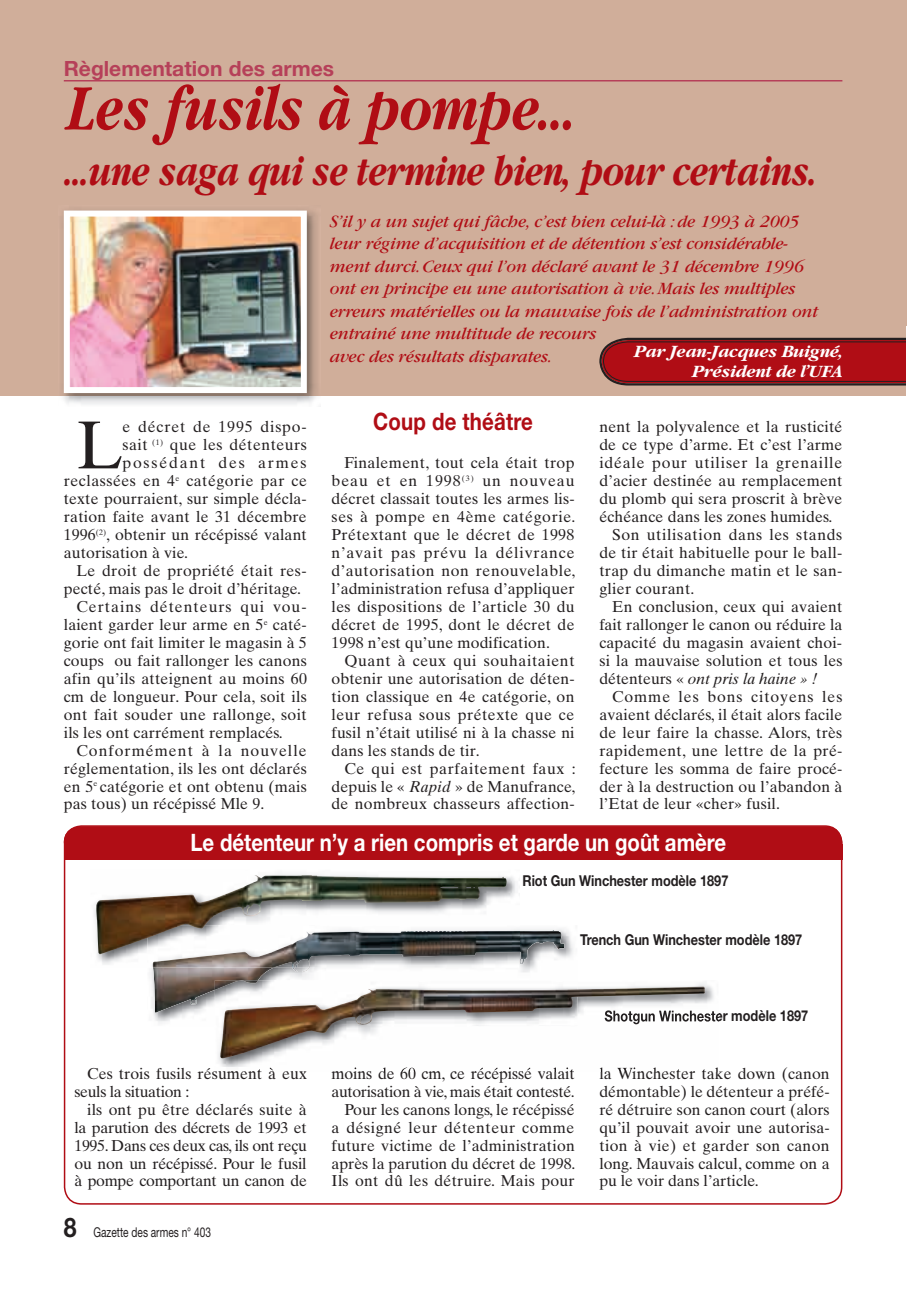
<style>
.page{position:relative;width:919px;height:1289px;background:#fff}
.page>*{position:absolute;margin:0;border:0;box-sizing:border-box;transform-origin:0 0}
.t1{font:67.8px "Times Ten";color:#231f20}
.t2{font:italic 700 67.5px "Garamond";letter-spacing:-.01em;color:#b00d15;scale:.8 1}
.t3{font:italic 700 45px "Garamond";letter-spacing:-.02em;color:#b00d15;scale:.8 1}
.t4{font:700 27px "Helvetica Neue";color:#231f20;scale:.85 1}
.t5{font:700 24px "Helvetica Neue";color:#fff;scale:.85 1}
.t6{font:700 24px "Helvetica Neue";letter-spacing:.01em;color:#b00d15;scale:.85 1}
.t7{font:700 21px "Helvetica Neue";color:#b64059}
.t8{font:italic 18px/22.5px "Garamond";letter-spacing:-.01em;color:#b00d15}
.t9{font:italic 700 18px/19.5px "Garamond";letter-spacing:-.02em;color:#fff;text-align:right}
.t10{font:15.75px/18px "Times Ten";letter-spacing:.01em;color:#231f20;text-align:justify}
.t11{font:15.75px "Times Ten";letter-spacing:.065em;color:#231f20}
.t12{font:15.75px "Times Ten";letter-spacing:.05em;color:#231f20}
.t13{font:15.75px "Times Ten";letter-spacing:.035em;color:#231f20}
.t14{font:15.75px "Times Ten";letter-spacing:.04em;color:#231f20}
.t15{font:italic 15.75px "Times Ten";color:#231f20}
.t16{font:15.75px "Times Ten";letter-spacing:.03em;color:#231f20}
.t17{font:15.75px "Times Ten";letter-spacing:.06em;color:#231f20}
.t18{font:15.75px "Times Ten";letter-spacing:.055em;color:#231f20}
.t19{font:15.75px "Times Ten";letter-spacing:.115em;color:#231f20}
.t20{font:700 15px "Helvetica Neue";color:#231f20;scale:.85 1}
.t21{font:13.5px "Helvetica Neue";color:#231f20;scale:.75 1}
.s1{font-style:italic}
.s2{font-style:normal}
</style>
<div class="page">
<div style="left:0;top:0;width:906px;height:395px;background:#d0ae9a"></div>
<img style="left:58px;top:211px;width:262px;height:194px">
<img style="left:71px;top:217px;width:229px;height:169px">
<div style="left:64px;top:210px;width:243px;height:183px;border:6px solid #fff"></div>
<svg style="left:599px;top:337px;width:307px;height:49px;background:#9e171d"></svg>
<hr style="left:64px;top:80px;width:778px;height:1px;background:#b64059">
<div style="left:64px;top:844px;width:778px;height:15px;background:#b00d15"></div>
<div style="left:64px;top:826px;width:778px;height:18px;background:#b00d15"></div>
<div style="left:64px;top:825px;width:778px;height:379px;border:2px solid #b00d15;border-radius:17px"></div>
<img style="left:150px;top:928px;width:423px;height:95px">
<img style="left:153px;top:929px;width:411px;height:83px">
<img style="left:94px;top:873px;width:422px;height:92px">
<img style="left:152px;top:930px;width:368px;height:37px">
<img style="left:96px;top:875px;width:411px;height:79px">
<img style="left:218px;top:982px;width:496px;height:85px">
<img style="left:354px;top:1067px;width:219px;height:4px">
<img style="left:599px;top:1066px;width:119px;height:5px">
<img style="left:705px;top:1010px;width:13px;height:14px">
<img style="left:215px;top:980px;width:362px;height:45px">
<img style="left:215px;top:980px;width:43px;height:9px">
<img style="left:220px;top:986px;width:485px;height:72px">
<h3 class="t7" style="left:64px;top:55px;width:272px">Règlementation des armes</h3>
<h2 class="t2" style="left:64px;top:71px;width:640px">Les fusils à pompe...</h2>
<h3 class="t3" style="left:64px;top:146px;width:942px">...une saga qui se termine bien, pour certains.</h3>
<p class="t8" style="left:330px;top:210px;width:489px">S’il y a un sujet qui fâche, c’est bien celui-là : de 1993 à 2005 leur régime d’acquisition et de détention s’est considérable&shy;ment durci. Ceux qui l’on déclaré avant le 31 décembre 1996 ont en principe eu une autorisation à vie. Mais les multiples erreurs matérielles ou la mauvaise fois de l’administration ont entrainé une multitude de recours<br>avec des résultats disparates.</p>
<p class="t9" style="left:633px;top:342px;width:211px">Par Jean-Jacques Buigné,<br>Président de l’UFA</p>
<h3 class="t6" style="left:373px;top:406px;width:189px">Coup de théâtre</h3>
<p class="t10" style="left:331px;top:454px;width:245px;text-indent:13px">Finalement, tout cela était trop beau et en 1998<sup>(3)</sup> un nouveau décret classait toutes les armes lis&shy;ses à pompe en 4ème catégorie.<br>Prétextant que le décret de 1998 n’avait pas prévu la délivrance d’autorisation non renouvelable, l’administration refusa d’appliquer les dispositions de l’article 30 du décret de 1995, dont le décret de 1998 n’est qu’une modification.</p>
<p class="t10" style="left:331px;top:651px;width:244px;text-indent:13px">Quant à ceux qui souhaitaient obtenir une autorisation de déten&shy;tion classique en 4e catégorie, on leur refusa sous prétexte que ce fusil n’était utilisé ni à la chasse ni dans les stands de tir.</p>
<p class="t10" style="left:331px;top:759px;width:245px;text-indent:13px">Ce qui est parfaitement faux : depuis le « <span class="s1">Rapid</span> » de Manufrance, de nombreux chasseurs affection-</p>
<h1 class="t1" style="left:77px;top:405px;width:47px">L</h1>
<p class="t18" style="left:122px;top:418px;width:186px">e décret de 1995 dispo-</p>
<p class="t10" style="left:599px;top:418px;width:244px">nent la polyvalence et la rusticité</p>
<p class="t10" style="left:599px;top:436px;width:244px">de ce type d’arme. Et c’est l’arme</p>
<p class="t12" style="left:599px;top:453px;width:244px">idéale pour utiliser la grenaille</p>
<p class="t10" style="left:599px;top:472px;width:244px">d’acier destinée au remplacement</p>
<p class="t10" style="left:599px;top:490px;width:244px">du plomb qui sera proscrit à brève</p>
<p class="t10" style="left:599px;top:507px;width:234px">échéance dans les zones humides.</p>
<p class="t14" style="left:612px;top:525px;width:232px">Son utilisation dans les stands</p>
<p class="t10" style="left:599px;top:543px;width:244px">de tir était habituelle pour le ball-</p>
<p class="t10" style="left:599px;top:561px;width:244px">trap du dimanche matin et le san-</p>
<p class="t10" style="left:599px;top:579px;width:97px">glier courant.</p>
<p class="t10" style="left:612px;top:597px;width:232px">En conclusion, ceux qui avaient</p>
<p class="t10" style="left:599px;top:615px;width:244px">fait rallonger le canon ou réduire la</p>
<p class="t10" style="left:599px;top:633px;width:244px">capacité du magasin avaient choi-</p>
<p class="t10" style="left:599px;top:651px;width:244px">si la mauvaise solution et tous les</p>
<p class="t15" style="left:599px;top:669px;width:219px"><span class="s2">détenteurs «</span> ont pris la haine » !</p>
<p class="t17" style="left:612px;top:687px;width:232px">Comme les bons citoyens les</p>
<p class="t10" style="left:599px;top:705px;width:244px">avaient déclarés, il était alors facile</p>
<p class="t10" style="left:599px;top:723px;width:244px">de leur faire la chasse. Alors, très</p>
<p class="t10" style="left:599px;top:741px;width:244px">rapidement, une lettre de la pré-</p>
<p class="t10" style="left:599px;top:759px;width:244px">fecture les somma de faire procé-</p>
<p class="t10" style="left:599px;top:777px;width:244px">der à la destruction ou l’abandon à</p>
<p class="t10" style="left:599px;top:795px;width:182px">l’Etat de leur «cher» fusil.</p>
<h3 class="t5" style="left:190px;top:827px;width:631px">Le détenteur n’y a rien compris et garde un goût amère</h3>
<p class="t16" style="left:122px;top:435px;width:186px">sait <sup>(1)</sup> que les détenteurs</p>
<p class="t19" style="left:122px;top:453px;width:186px">possédant des armes</p>
<p class="t13" style="left:64px;top:471px;width:244px">reclassées en 4<sup>e</sup> catégorie par ce</p>
<p class="t10" style="left:64px;top:490px;width:244px">texte pourraient, sur simple décla-</p>
<p class="t10" style="left:64px;top:507px;width:244px">ration faite avant le 31 décembre</p>
<p class="t10" style="left:64px;top:525px;width:244px">1996<sup>(2)</sup>, obtenir un récépissé valant</p>
<p class="t10" style="left:64px;top:543px;width:126px">autorisation à vie.</p>
<p class="t10" style="left:77px;top:561px;width:231px">Le droit de propriété était res-</p>
<p class="t10" style="left:64px;top:579px;width:239px">pecté, mais pas le droit d’héritage.</p>
<p class="t11" style="left:77px;top:597px;width:231px">Certains détenteurs qui vou-</p>
<p class="t10" style="left:64px;top:615px;width:244px">laient garder leur arme en 5<sup>e</sup> caté-</p>
<p class="t10" style="left:64px;top:633px;width:244px">gorie ont fait limiter le magasin à 5</p>
<p class="t10" style="left:64px;top:651px;width:244px">coups ou fait rallonger les canons</p>
<p class="t10" style="left:64px;top:669px;width:245px">afin qu’ils atteignent au moins 60</p>
<p class="t10" style="left:64px;top:687px;width:244px">cm de longueur. Pour cela, soit ils</p>
<p class="t10" style="left:64px;top:705px;width:244px">ont fait souder une rallonge, soit</p>
<p class="t10" style="left:64px;top:723px;width:220px">ils les ont carrément remplacés.</p>
<p class="t11" style="left:77px;top:740px;width:231px">Conformément à la nouvelle</p>
<p class="t10" style="left:64px;top:759px;width:244px">réglementation, ils les ont déclarés</p>
<p class="t10" style="left:64px;top:777px;width:244px">en 5<sup>e</sup> catégorie et ont obtenu (mais</p>
<p class="t10" style="left:64px;top:795px;width:202px">pas tous) un récépissé Mle 9.</p>
<p class="t20" style="left:522px;top:871px;width:244px">Riot Gun Winchester modèle 1897</p>
<p class="t20" style="left:580px;top:930px;width:263px">Trench Gun Winchester modèle 1897</p>
<p class="t10" style="left:74px;top:1064px;width:234px;text-indent:13px">Ces trois fusils résument à eux seuls la situation :</p>
<p class="t10" style="left:74px;top:1100px;width:234px;text-indent:13px">ils ont pu être déclarés suite à la parution des décrets de 1993 et 1995. Dans ces deux cas, ils ont reçu ou non un récépissé. Pour le fusil à pompe comportant un canon de</p>
<h3 class="t4" style="left:64px;top:1210px;width:17px">8</h3>
<p class="t21" style="left:93px;top:1223px;width:158px">Gazette des armes n° 403</p>
<p class="t10" style="left:331px;top:1064px;width:245px;text-align:right">moins de 60 cm, ce récépissé valait autorisation à vie, mais était contesté.<br>Pour les canons longs, le récépissé<br>a désigné leur détenteur comme future victime de l’administration après la parution du décret de 1998.<br>Ils ont dû les détruire. Mais pour</p>
<p class="t10" style="left:599px;top:1064px;width:232px">la Winchester take down (canon démontable) le détenteur a préfé&shy;ré détruire son canon court (alors qu’il pouvait avoir une autorisa&shy;tion à vie) et garder son canon long. Mauvais calcul, comme on a pu le voir dans l’article.</p>
</div>
